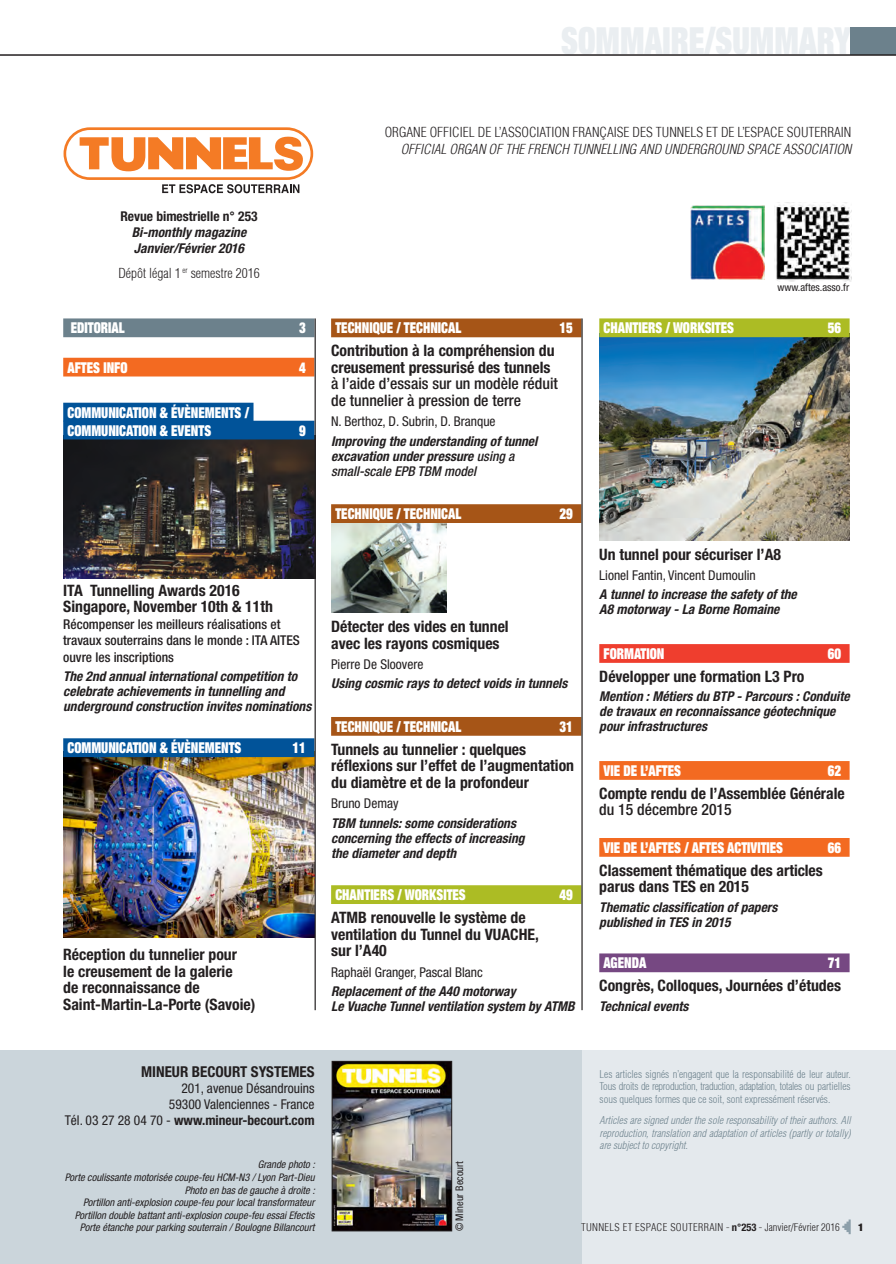
<style>
.page{position:relative;width:896px;height:1264px;background:#fff}
.page>*{position:absolute;margin:0;border:0;box-sizing:border-box;transform-origin:0 0}
.t1{font:900 expanded 37.35px "Helvetica Neue";color:#eaeef1;scale:.84 1}
.t2{font:700 condensed 15.75px/16.5px "Helvetica Neue";color:#231f20}
.t3{font:500 condensed 15.75px/16.5px "Helvetica Neue LT Std";color:#231f20}
.t4{font:900 expanded 15px/18px "Helvetica Neue";color:#fff;scale:.85 1}
.t5{font:700 condensed 15px "Helvetica Neue";color:#231f20}
.t6{font:italic 700 condensed 13.5px/15px "Helvetica Neue";color:#231f20}
.t7{font:condensed 13.5px/16.2px "Helvetica Neue";color:#231f20;text-align:right}
.t8{font:300 condensed 13.5px "Helvetica";color:#231f20}
.t9{font:500 condensed 13.5px/16.5px "Helvetica Neue LT Std";color:#231f20}
.t10{font:italic 300 condensed 13.5px "Helvetica";color:#231f20}
.t11{font:700 condensed 13.5px "Helvetica Neue";color:#231f20}
.t12{font:italic 500 condensed 13.5px "Helvetica Neue LT Std";color:#231f20}
.t13{font:italic condensed 10.5px/12.6px "Helvetica Neue";color:#231f20;text-align:right}
.t14{font:300 condensed 10.5px/12.6px "Helvetica";color:#6c818c;text-align:justify}
.t15{font:italic 300 condensed 10.5px/12.6px "Helvetica";color:#6c818c;text-align:justify}
.t16{font:300 condensed 10.5px "Helvetica";letter-spacing:.03em;color:#231f20}
.t17{font:condensed 10.5px "Helvetica Neue";color:#231f20}
.t18{font:900 expanded 10.5px "Helvetica Neue";color:#231f20}
.s1{font-family:"Helvetica Neue LT Std";font-weight:500}
.s2{font-weight:700}
.s3{font-family:"Helvetica Neue";font-weight:700}
</style>
<div class="page">
<div style="left:0;top:1050px;width:582px;height:213px;background:#cbd5db"></div>
<div style="left:582px;top:1050px;width:313px;height:213px;background:#e4e9ed"></div>
<svg style="left:842px;top:1219px;width:8px;height:14px"></svg>
<div style="left:850px;top:27px;width:45px;height:28px;background:#6c818c"></div>
<hr style="left:0;top:54px;width:895px;height:2px;background:#231f20">
<img style="left:331px;top:523px;width:115px;height:89px">
<img style="left:63px;top:757px;width:251px;height:180px">
<img style="left:63px;top:439px;width:251px;height:139px">
<img style="left:599px;top:337px;width:250px;height:203px">
<div style="left:63px;top:127px;width:250px;height:53px;border:3px solid #f47b25;border-radius:25px"></div>
<svg style="left:80px;top:136px;width:223px;height:35px"></svg>
<svg style="left:162px;top:184px;width:137px;height:9px"></svg>
<img style="left:774px;top:202px;width:77px;height:79px">
<img style="left:690px;top:205px;width:74px;height:74px">
<img style="left:333px;top:1062px;width:117px;height:167px">
<div style="left:331px;top:1060px;width:121px;height:171px;border:1px solid #231f20"></div>
<div style="left:63px;top:318px;width:251px;height:19px;background:#6c818c"></div>
<div style="left:63px;top:358px;width:251px;height:18px;background:#f36a21"></div>
<div style="left:63px;top:402px;width:190px;height:19px;background:#015399"></div>
<div style="left:63px;top:420px;width:251px;height:19px;background:#015399"></div>
<div style="left:63px;top:738px;width:251px;height:19px;background:#015399"></div>
<hr style="left:314px;top:318px;width:2px;height:692px;background:#231f20">
<div style="left:331px;top:318px;width:250px;height:19px;background:#a65517"></div>
<div style="left:331px;top:504px;width:250px;height:19px;background:#a65517"></div>
<div style="left:331px;top:717px;width:250px;height:18px;background:#a65517"></div>
<div style="left:331px;top:885px;width:250px;height:18px;background:#acbc24"></div>
<div style="left:599px;top:318px;width:250px;height:19px;background:#acbc24"></div>
<div style="left:599px;top:644px;width:250px;height:18px;background:#ef3e2e"></div>
<div style="left:599px;top:761px;width:250px;height:18px;background:#f36a21"></div>
<div style="left:599px;top:837px;width:250px;height:19px;background:#f36a21"></div>
<div style="left:599px;top:953px;width:250px;height:19px;background:#764882"></div>
<hr style="left:581px;top:318px;width:1px;height:692px;background:#231f20">
<h1 class="t1" style="left:561px;top:17px;width:347px">SOMMAIRE/SUMMARY</h1>
<p class="t8" style="left:385px;top:124px;width:468px">ORGANE OFFICIEL DE L’ASSOCIATION FRANÇAISE DES TUNNELS ET DE L’ESPACE SOUTERRAIN</p>
<p class="t10" style="left:400px;top:140px;width:452px">OFFICIAL ORGAN OF THE FRENCH TUNNELLING AND UNDERGROUND SPACE ASSOCIATION</p>
<p class="t11" style="left:120px;top:208px;width:139px">Revue bimestrielle n° 253</p>
<p class="t6" style="left:132px;top:224px;width:116px;line-height:16.2px">Bi-monthly magazine<br>Janvier/Février 2016</p>
<p class="t8" style="left:118px;top:264px;width:143px">Dépôt légal 1 <sup>er</sup> semestre 2016</p>
<p class="t4" style="left:71px;top:318px;width:65px">EDITORIAL</p>
<p class="t4" style="left:299px;top:318px;width:9px">3</p>
<p class="t4" style="left:67px;top:358px;width:72px">AFTES INFO</p>
<p class="t4" style="left:299px;top:358px;width:9px">4</p>
<p class="t4" style="left:67px;top:403px;width:215px">COMMUNICATION &amp; ÉVÈNEMENTS /<br>COMMUNICATION &amp; EVENTS</p>
<p class="t4" style="left:299px;top:421px;width:9px">9</p>
<p class="t4" style="left:335px;top:319px;width:150px">TECHNIQUE / TECHNICAL</p>
<p class="t4" style="left:559px;top:319px;width:17px">15</p>
<p class="t2" style="left:331px;top:342px;width:225px">Contribution à la compréhension du creusement pressurisé des tunnels</p>
<p class="t3" style="left:331px;top:375px;width:228px">à l’aide d’essais sur un modèle réduit de tunnelier à pression de terre</p>
<p class="t7" style="left:331px;top:413px;width:166px">N. Berthoz, D. Subrin, D. Branque</p>
<p class="t6" style="left:331px;top:433px;width:208px">Improving the understanding of tunnel excavation under pressure <span class="s1">using a</span></p>
<p class="t12" style="left:331px;top:462px;width:146px">small-scale EPB TBM model</p>
<p class="t4" style="left:335px;top:504px;width:150px">TECHNIQUE / TECHNICAL</p>
<p class="t4" style="left:559px;top:504px;width:17px">29</p>
<p class="t2" style="left:63px;top:581px;width:211px">ITA Tunnelling Awards 2016<br>Singapore, November 10th &amp; 11th</p>
<p class="t9" style="left:63px;top:615px;width:238px">Récompenser les meilleurs réalisations et travaux souterrains dans le monde : ITA AITES ouvre les inscriptions</p>
<p class="t6" style="left:63px;top:668px;width:249px">The 2nd annual international competition to celebrate achievements in tunnelling and underground construction invites nominations</p>
<p class="t4" style="left:67px;top:738px;width:206px">COMMUNICATION &amp; ÉVÈNEMENTS</p>
<p class="t4" style="left:292px;top:738px;width:17px">11</p>
<p class="t2" style="left:63px;top:946px;width:194px">Réception du tunnelier pour<br>le creusement de la galerie<br>de reconnaissance de<br>Saint-Martin-La-Porte (Savoie)</p>
<p class="t2" style="left:331px;top:618px;width:179px">Détecter des vides en tunnel avec les rayons cosmiques</p>
<p class="t7" style="left:331px;top:656px;width:94px">Pierre De Sloovere</p>
<p class="t6" style="left:331px;top:675px;width:238px">Using cosmic rays to detect voids in tunnels</p>
<p class="t4" style="left:335px;top:717px;width:150px">TECHNIQUE / TECHNICAL</p>
<p class="t4" style="left:559px;top:717px;width:17px">31</p>
<p class="t2" style="left:331px;top:740px;width:244px">Tunnels au tunnelier : quelques réflexions sur l’effet de l’augmentation du diamètre et de la profondeur</p>
<p class="t7" style="left:331px;top:795px;width:69px">Bruno Demay</p>
<p class="t6" style="left:331px;top:815px;width:195px">TBM tunnels: some considerations concerning the effects of increasing the diameter and depth</p>
<p class="t4" style="left:335px;top:885px;width:155px">CHANTIERS / WORKSITES</p>
<p class="t4" style="left:559px;top:885px;width:17px">49</p>
<p class="t2" style="left:331px;top:908px;width:209px">ATMB renouvelle le système de ventilation du Tunnel du VUACHE, sur l’A40</p>
<p class="t7" style="left:331px;top:963px;width:153px">Raphaël Granger, Pascal Blanc</p>
<p class="t6" style="left:331px;top:983px;width:245px">Replacement of the A40 motorway<br>Le Vuache Tunnel ventilation system by ATMB</p>
<p class="t17" style="left:777px;top:281px;width:73px">www.aftes.asso.fr</p>
<p class="t4" style="left:603px;top:318px;width:155px">CHANTIERS / WORKSITES</p>
<p class="t4" style="left:827px;top:318px;width:17px">56</p>
<p class="t2" style="left:599px;top:545px;width:183px">Un tunnel pour sécuriser l’A8</p>
<p class="t7" style="left:599px;top:567px;width:158px">Lionel Fantin, Vincent Dumoulin</p>
<p class="t6" style="left:599px;top:586px;width:199px">A tunnel to increase the safety of the<br>A8 motorway - La Borne Romaine</p>
<p class="t4" style="left:603px;top:644px;width:73px">FORMATION</p>
<p class="t4" style="left:827px;top:644px;width:17px">60</p>
<p class="t2" style="left:599px;top:667px;width:207px">Développer une formation L3 Pro</p>
<p class="t6" style="left:599px;top:688px;width:252px">Mention : Métiers du BTP - Parcours : Conduite de travaux en reconnaissance géotechnique pour infrastructures</p>
<p class="t4" style="left:603px;top:761px;width:93px">VIE DE L’AFTES</p>
<p class="t4" style="left:827px;top:761px;width:17px">62</p>
<p class="t2" style="left:599px;top:784px;width:247px">Compte rendu de l’Assemblée Générale</p>
<p class="t3" style="left:599px;top:801px;width:134px">du 15 décembre 2015</p>
<p class="t4" style="left:603px;top:838px;width:213px">VIE DE L’AFTES / AFTES ACTIVITIES</p>
<p class="t4" style="left:827px;top:838px;width:17px">66</p>
<p class="t2" style="left:599px;top:861px;width:225px">Classement thématique des articles parus dans TES en 2015</p>
<p class="t6" style="left:599px;top:899px;width:180px">Thematic classification of papers published in TES in 2015</p>
<p class="t4" style="left:603px;top:953px;width:52px">AGENDA</p>
<p class="t4" style="left:827px;top:953px;width:17px">71</p>
<p class="t2" style="left:599px;top:977px;width:243px">Congrès, Colloques, Journées d’études</p>
<p class="t6" style="left:599px;top:997px;width:91px">Technical events</p>
<p class="t5" style="left:141px;top:1062px;width:175px">MINEUR BECOURT SYSTEMES</p>
<p class="t7" style="left:65px;top:1079px;width:251px">201, avenue Désandrouins<br>59300 Valenciennes - France<br>Tél. 03 27 28 04 70 - <span class="s2">www.mineur-becourt.com</span></p>
<p class="t13" style="left:65px;top:1158px;width:252px">Grande photo :<br>Porte coulissante motorisée coupe-feu HCM-N3 / Lyon Part-Dieu Photo en bas de gauche à droite :<br>Portillon anti-explosion coupe-feu pour local transformateur Portillon double battant anti-explosion coupe-feu essai Efectis Porte étanche pour parking souterrain / Boulogne Billancourt</p>
<p class="t17" style="left:453px;top:1231px;width:72px;rotate:-90deg">© Mineur Becourt</p>
<p class="t14" style="left:599px;top:1067px;width:252px">Les articles signés n’engagent que la responsabilité de leur auteur.<br>Tous droits de reproduction, traduction, adaptation, totales ou partielles sous quelques formes que ce soit, sont expressément réservés.</p>
<p class="t15" style="left:599px;top:1113px;width:252px">Articles are signed under the sole responsability of their authors. All reproduction, translation and adaptation of articles (partly or totally) are subject to copyright.</p>
<p class="t16" style="left:581px;top:1220px;width:260px">TUNNELS ET ESPACE SOUTERRAIN - <span class="s3">n°253</span> - Janvier/Février 2016</p>
<p class="t18" style="left:858px;top:1220px;width:7px">1</p>
</div>
